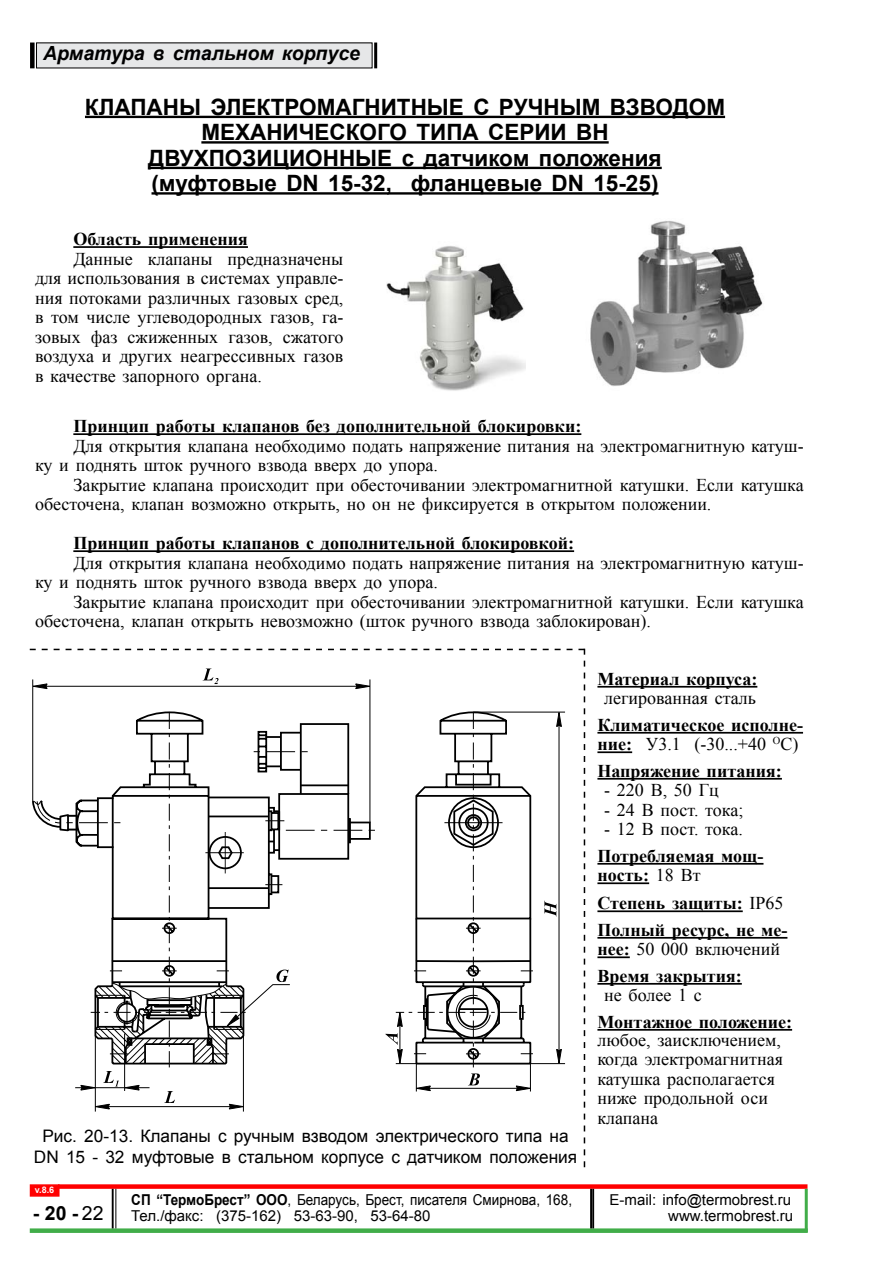
<style>
.page{position:relative;width:893px;height:1263px;background:#fff}
.page>*{position:absolute;margin:0;border:0;box-sizing:border-box;transform-origin:0 0}
.t1{font:700 22.5px/25.5px "Arial";color:#000;text-align:center}
.t2{font:italic 700 19.5px "Arial";color:#000}
.t3{font:700 19.5px "Arial";color:#000}
.t4{font:18px/19.5px "Times New Roman";color:#000}
.t5{font:700 18px/19.5px "Times New Roman";color:#000}
.t6{font:17.25px/21px "Arial";color:#000;text-align:center}
.t7{font:15px "Arial";color:#000}
.t8{font:15px "Arial";color:#000;scale:.9 1}
.t9{font:700 9px "Arial";color:#fff}
.s1{font-weight:400}
.s2{font-weight:700}
</style>
<div class="page">
<div style="left:37px;top:43px;width:335px;height:25px;background:#e6e7e8"></div>
<hr style="left:374px;top:43px;width:3px;height:25px;background:#000">
<div style="left:30px;top:43px;width:5px;height:25px;background:#000"></div>
<div style="left:30px;top:1228px;width:778px;height:5px;background:#41ad49"></div>
<div style="left:30px;top:1184px;width:30px;height:13px;background:#f00;border:2px solid #f00"></div>
<div style="left:58px;top:1184px;width:749px;height:5px;background:#f00"></div>
<hr style="left:112px;top:1189px;width:2px;height:39px;background:#000">
<hr style="left:115px;top:1189px;width:1px;height:39px;background:#000">
<hr style="left:805px;top:1189px;width:3px;height:43px;background:#41ad49">
<hr style="left:590px;top:1189px;width:2px;height:39px;background:#000">
<hr style="left:592px;top:1189px;width:2px;height:39px;background:#000">
<hr style="left:85px;top:116px;width:640px;height:2px;background:#000">
<hr style="left:201px;top:141px;width:408px;height:3px;background:#000">
<hr style="left:148px;top:167px;width:514px;height:2px;background:#000">
<hr style="left:152px;top:192px;width:506px;height:3px;background:#000">
<hr style="left:73px;top:246px;width:175px;height:2px;background:#000">
<hr style="left:73px;top:433px;width:508px;height:2px;background:#000">
<hr style="left:73px;top:550px;width:501px;height:2px;background:#000">
<img style="left:590px;top:221px;width:173px;height:166px">
<hr style="left:597px;top:686px;width:160px;height:2px;background:#000">
<hr style="left:597px;top:732px;width:206px;height:2px;background:#000">
<hr style="left:597px;top:751px;width:35px;height:2px;background:#000">
<hr style="left:597px;top:778px;width:185px;height:2px;background:#000">
<hr style="left:597px;top:863px;width:166px;height:2px;background:#000">
<hr style="left:597px;top:882px;width:52px;height:2px;background:#000">
<hr style="left:597px;top:910px;width:146px;height:2px;background:#000">
<hr style="left:597px;top:937px;width:190px;height:2px;background:#000">
<hr style="left:597px;top:956px;width:33px;height:2px;background:#000">
<hr style="left:597px;top:983px;width:145px;height:2px;background:#000">
<hr style="left:597px;top:1029px;width:195px;height:2px;background:#000">
<svg style="left:30px;top:649px;width:555px;height:518px"></svg>
<img style="left:386px;top:246px;width:140px;height:145px">
<p class="t2" style="left:43px;top:40px;width:318px">Арматура в стальном корпусе</p>
<p class="t1" style="left:85px;top:94px;width:642px">КЛАПАНЫ ЭЛЕКТРОМАГНИТНЫЕ С РУЧНЫМ ВЗВОДОМ МЕХАНИЧЕСКОГО ТИПА СЕРИИ ВН ДВУХПОЗИЦИОННЫЕ с датчиком положения (муфтовые DN 15-32, фланцевые DN 15-25)</p>
<p class="t5" style="left:73px;top:229px;width:176px">Область применения</p>
<p class="t4" style="left:35px;top:248px;width:310px;text-align:justify;text-indent:38px">Данные клапаны предназначены для использования в системах управле&shy;ния потоками различных газовых сред, в том числе углеводородных газов, га&shy;зовых фаз сжиженных газов, сжатого воздуха и других неагрессивных газов в качестве запорного органа.</p>
<p class="t5" style="left:73px;top:416px;width:509px">Принцип работы клапанов без дополнительной блокировки:</p>
<p class="t4" style="left:35px;top:435px;width:770px;text-indent:38px">Для открытия клапана необходимо подать напряжение питания на электромагнитную катуш&shy;ку и поднять шток ручного взвода вверх до упора.</p>
<p class="t4" style="left:35px;top:474px;width:770px;text-indent:38px">Закрытие клапана происходит при обесточивании электромагнитной катушки. Если катушка обесточена, клапан возможно открыть, но он не фиксируется в открытом положении.</p>
<p class="t5" style="left:73px;top:533px;width:502px">Принцип работы клапанов с дополнительной блокировкой:</p>
<p class="t4" style="left:35px;top:552px;width:770px;text-indent:38px">Для открытия клапана необходимо подать напряжение питания на электромагнитную катуш&shy;ку и поднять шток ручного взвода вверх до упора.</p>
<p class="t4" style="left:35px;top:591px;width:770px;text-indent:38px">Закрытие клапана происходит при обесточивании электромагнитной катушки. Если катушка обесточена, клапан открыть невозможно (шток ручного взвода заблокирован).</p>
<p class="t6" style="left:34px;top:1125px;width:545px">Рис. 20-13. Клапаны с ручным взводом электрического типа на<br>DN 15 - 32 муфтовые в стальном корпусе с датчиком положения</p>
<p class="t5" style="left:597px;top:668px;width:161px">Материал корпуса:</p>
<p class="t4" style="left:604px;top:688px;width:153px">легированная сталь</p>
<p class="t5" style="left:597px;top:714px;width:207px">Климатическое исполне&shy;ние: <span class="s1">У3.1 (-30...+40</span> <sup>О</sup><span class="s1">С)</span></p>
<p class="t5" style="left:597px;top:760px;width:186px">Напряжение питания:</p>
<p class="t4" style="left:604px;top:780px;width:116px">- 220 В, 50 Гц</p>
<p class="t4" style="left:604px;top:799px;width:141px">- 24 В пост. тока;</p>
<p class="t4" style="left:604px;top:819px;width:140px">- 12 В пост. тока.</p>
<p class="t5" style="left:597px;top:845px;width:168px">Потребляемая мощ&shy;ность: <span class="s1">18 Вт</span></p>
<p class="t5" style="left:597px;top:889px;width:191px;line-height:26.5px">Степень защиты: <span class="s1">IP65<br></span>Полный ресурс, не ме-</p>
<p class="t5" style="left:597px;top:935px;width:184px;line-height:26.5px">нее: <span class="s1">50 000 включений<br></span>Время закрытия:</p>
<p class="t4" style="left:604px;top:985px;width:99px">не более 1 с</p>
<p class="t5" style="left:597px;top:1011px;width:196px">Монтажное положение:</p>
<p class="t4" style="left:597px;top:1029px;width:187px">любое, заисключением, когда электромагнитная катушка располагается ниже продольной оси клапана</p>
<p class="t9" style="left:35px;top:1183px;width:21px">v.8.6</p>
<p class="t3" style="left:33px;top:1199px;width:72px">- 20 - <span class="s1">22</span></p>
<p class="t8" style="left:131px;top:1189px;width:491px"><span class="s2">СП “ТермоБрест” ООО</span>, Беларусь, Брест, писателя Смирнова, 168,</p>
<p class="t7" style="left:610px;top:1189px;width:183px">E-mail: info@termobrest.ru</p>
<p class="t7" style="left:131px;top:1206px;width:301px">Тел./факс: (375-162) 53-63-90, 53-64-80</p>
<p class="t7" style="left:668px;top:1206px;width:127px">www.termobrest.ru</p>
</div>
